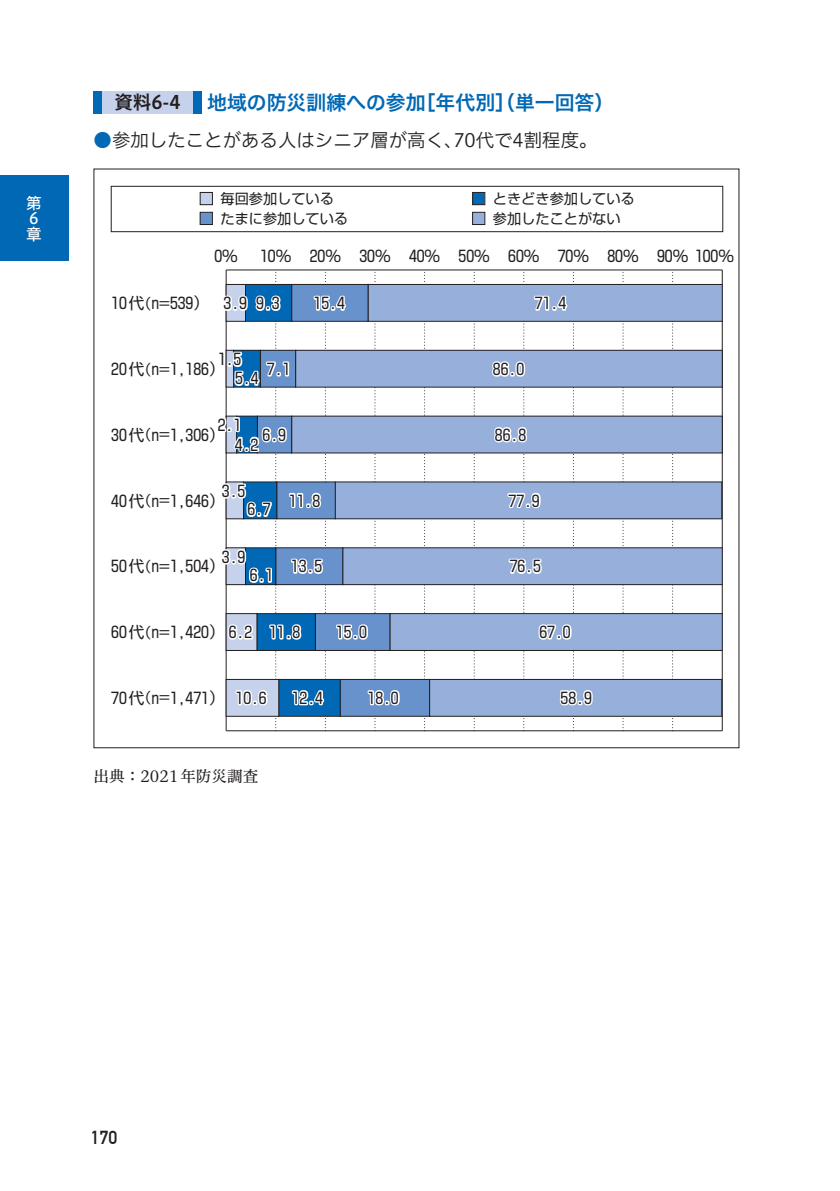
<style>
.page{position:relative;width:840px;height:1191px;background:#fff}
.page>*{position:absolute;margin:0;border:0;box-sizing:border-box;transform-origin:0 0}
.小見出し{font:19.8px "Hiragino UD Sans F Std N W6";color:#0168b5}
.本文{font:18.4px "Hiragino UD Sans F Std N W3";color:#231f20}
.資料No{font:18.4px "Hiragino UD Sans F Std N W6";color:#231f20}
.t1{font:700 18.4px "DIN Alternate";color:#231f20}
.t2{font:15.6px "Shin Go Pro";color:#231f20}
.t3{font:15.6px "Shin Go Pro";color:#030303}
.脚注{font:15.6px "Hiragino UD Serif Std N W4";color:#231f20}
.t4{font:15.6px/15.6px "Hiragino UD Sans F Std N W5";color:#fff}
.t5{font:14.2px "Shin Go Pro";color:#231f20}
.s1{color:#0168b5}
.s2{color:#c6d2eb}
.s3{color:#6892cc}
.s4{color:#96b0db}
.s5{font-size:14.2px}
.s6{color:#030303}
</style>
<div class="page">
<div style="left:0;top:176px;width:68px;height:85px;background:#0168b5"></div>
<hr style="left:226px;top:730px;width:495px;height:1px;background:#231f20">
<hr style="left:226px;top:270px;width:495px;height:1px;background:#231f20">
<svg style="left:424px;top:270px;width:1px;height:461px"></svg>
<svg style="left:473px;top:270px;width:1px;height:461px"></svg>
<svg style="left:622px;top:270px;width:1px;height:461px"></svg>
<svg style="left:672px;top:270px;width:1px;height:461px"></svg>
<hr style="left:721px;top:270px;width:1px;height:461px;background:#231f20">
<div style="left:111px;top:186px;width:611px;height:46px;border:1px solid #231f20"></div>
<div style="left:200px;top:192px;width:12px;height:13px;border:1px solid #231f20"></div>
<div style="left:472px;top:192px;width:13px;height:13px;border:1px solid #231f20"></div>
<div style="left:200px;top:212px;width:12px;height:13px;border:1px solid #231f20"></div>
<div style="left:472px;top:212px;width:13px;height:13px;border:1px solid #231f20"></div>
<div style="left:368px;top:284px;width:353px;height:37px;background:#96b0db"></div>
<div style="left:367px;top:284px;width:355px;height:37px;border:1px solid #231f20"></div>
<div style="left:295px;top:350px;width:426px;height:37px;background:#96b0db"></div>
<div style="left:295px;top:350px;width:427px;height:37px;border:1px solid #231f20"></div>
<div style="left:291px;top:416px;width:430px;height:37px;background:#96b0db"></div>
<div style="left:335px;top:482px;width:386px;height:37px;background:#96b0db"></div>
<div style="left:335px;top:481px;width:386px;height:38px;border:1px solid #231f20"></div>
<div style="left:342px;top:548px;width:379px;height:36px;background:#96b0db"></div>
<div style="left:342px;top:547px;width:380px;height:38px;border:1px solid #231f20"></div>
<div style="left:389px;top:613px;width:332px;height:37px;background:#96b0db"></div>
<div style="left:389px;top:613px;width:333px;height:38px;border:1px solid #231f20"></div>
<div style="left:429px;top:679px;width:292px;height:37px;background:#96b0db"></div>
<div style="left:429px;top:679px;width:292px;height:37px;border:1px solid #231f20"></div>
<div style="left:340px;top:679px;width:89px;height:37px;background:#6892cc"></div>
<div style="left:340px;top:679px;width:89px;height:37px;border:1px solid #231f20"></div>
<svg style="left:225px;top:270px;width:176px;height:461px"></svg>
<svg style="left:490px;top:270px;width:103px;height:461px"></svg>
<div style="left:102px;top:91px;width:91px;height:22px;background:#c6d2eb"></div>
<div style="left:94px;top:91px;width:8px;height:22px;background:#0168b5"></div>
<div style="left:193px;top:91px;width:8px;height:22px;background:#0168b5"></div>
<p class="t4" style="left:26px;top:194px;width:16px">第第第</p>
<p class="資料No" style="left:114px;top:88px;width:68px">資料6-4</p>
<p class="小見出し" style="left:207px;top:87px;width:408px">地域の防災訓練への参加［年代別］（単一回答）</p>
<p class="本文" style="left:94px;top:126px;width:505px"><span class="s1">●</span>参加したことがある人はシニア層が高く、70代で4割程度。</p>
<p class="t5" style="left:199px;top:187px;width:136px"><span class="s2">■</span> 毎回参加している</p>
<p class="t5" style="left:471px;top:187px;width:164px"><span class="s1">■</span> ときどき参加している</p>
<p class="t5" style="left:199px;top:207px;width:150px"><span class="s3">■</span> たまに参加している</p>
<p class="t5" style="left:471px;top:207px;width:150px"><span class="s4">■</span> 参加したことがない</p>
<p class="t2" style="left:111px;top:291px;width:91px">10代<span class="s5">（</span>n<span class="s5">=</span>539)</p>
<p class="t2" style="left:214px;top:244px;width:25px">0％</p>
<p class="t2" style="left:260px;top:244px;width:475px">10％ 20％ 30％ 40％ 50％ 60％ 70％ 80％ 90％ 100％</p>
<p class="t3" style="left:223px;top:291px;width:25px">3.9</p>
<p class="t3" style="left:256px;top:291px;width:25px">9.3</p>
<p class="t3" style="left:313px;top:291px;width:33px">15.4</p>
<p class="t3" style="left:534px;top:291px;width:33px">71.4</p>
<p class="t3" style="left:218px;top:347px;width:25px">1.5</p>
<p class="t2" style="left:111px;top:356px;width:107px">20代<span class="s5">（</span>n<span class="s5">=</span>1,186)</p>
<p class="t3" style="left:267px;top:356px;width:25px">7.1</p>
<p class="t3" style="left:492px;top:356px;width:33px">86.0</p>
<p class="t3" style="left:235px;top:366px;width:25px">5.4</p>
<p class="t3" style="left:218px;top:412px;width:25px">2.1</p>
<p class="t2" style="left:111px;top:422px;width:107px">30代<span class="s5">（</span>n<span class="s5">=</span>1,306)</p>
<p class="t3" style="left:262px;top:422px;width:25px">6.9</p>
<p class="t3" style="left:494px;top:422px;width:33px">86.8</p>
<p class="t3" style="left:235px;top:432px;width:25px">4.2</p>
<p class="t3" style="left:222px;top:478px;width:25px">3.5</p>
<p class="t2" style="left:111px;top:488px;width:107px">40代<span class="s5">（</span>n<span class="s5">=</span>1,646)</p>
<p class="t3" style="left:289px;top:488px;width:33px">11.8</p>
<p class="t3" style="left:508px;top:488px;width:33px">77.9</p>
<p class="t3" style="left:247px;top:497px;width:25px">6.7</p>
<p class="t3" style="left:222px;top:544px;width:25px">3.9</p>
<p class="t2" style="left:111px;top:553px;width:107px">50代<span class="s5">（</span>n<span class="s5">=</span>1,504)</p>
<p class="t3" style="left:291px;top:553px;width:33px">13.5</p>
<p class="t3" style="left:509px;top:553px;width:33px">76.5</p>
<p class="t3" style="left:250px;top:562px;width:25px">6.1</p>
<p class="t2" style="left:111px;top:619px;width:190px">60代<span class="s5">（</span>n<span class="s5">=</span>1,420) <span class="s6">6.2 11.8</span></p>
<p class="t3" style="left:336px;top:619px;width:33px">15.0</p>
<p class="t3" style="left:539px;top:619px;width:33px">67.0</p>
<p class="t2" style="left:111px;top:685px;width:107px">70代<span class="s5">（</span>n<span class="s5">=</span>1,471)</p>
<p class="t3" style="left:235px;top:685px;width:33px">10.6</p>
<p class="脚注" style="left:94px;top:764px;width:166px">出典：2021年防災調査</p>
<p class="t3" style="left:292px;top:685px;width:33px">12.4</p>
<p class="t3" style="left:367px;top:685px;width:33px">18.0</p>
<p class="t3" style="left:560px;top:685px;width:33px">58.9</p>
<p class="t1" style="left:91px;top:1124px;width:28px">170</p>
</div>
